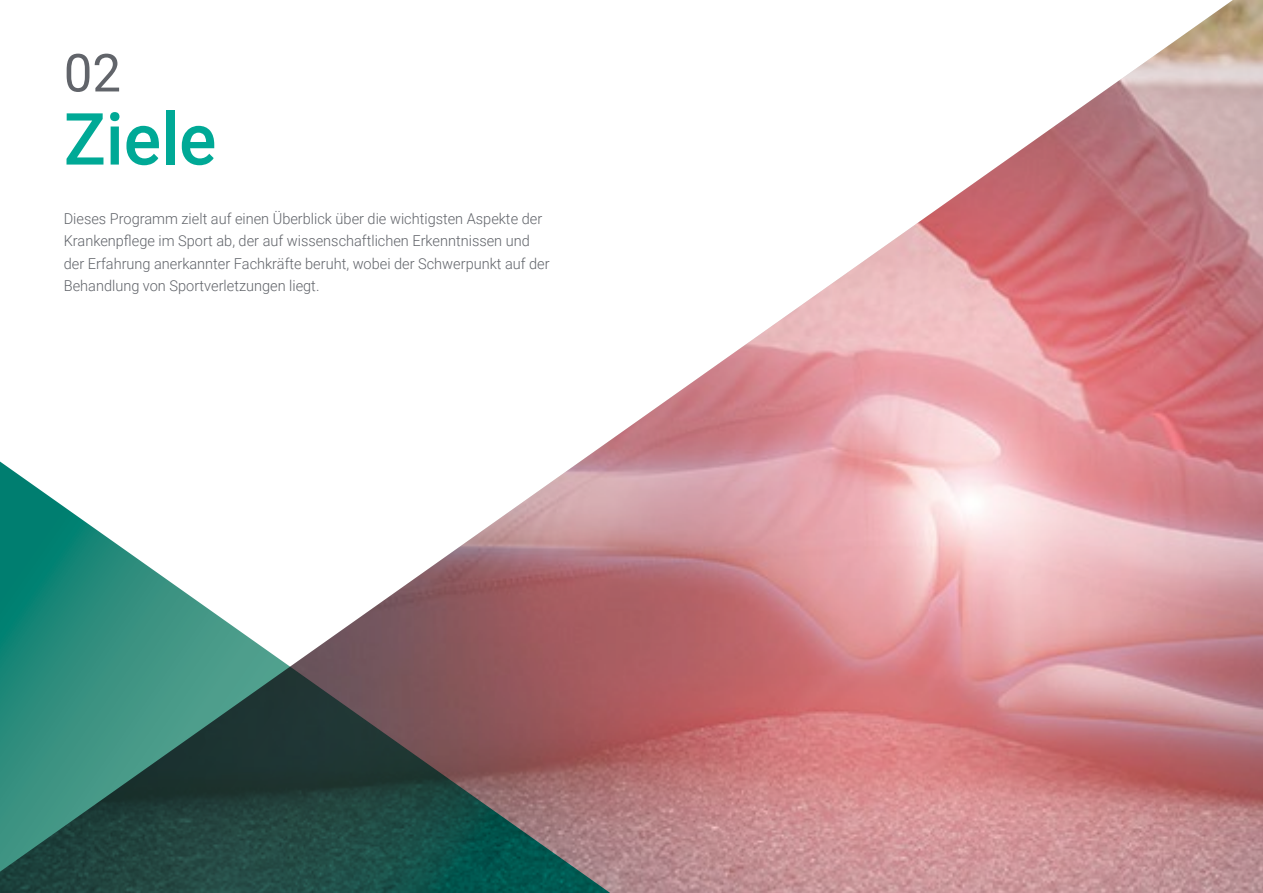
<style>
.page{position:relative;width:1263px;height:893px;background:#fff}
.page>*{position:absolute;margin:0;border:0;box-sizing:border-box;transform-origin:0 0}
.t1{font:500 72px "Roboto";color:#00a996}
.t2{font:52.5px "Roboto";color:#61646a}
.t3{font:300 15px/22.5px "Roboto";color:#61646a}
</style>
<div class="page">
<img style="left:602px;top:0;width:661px;height:893px">
<svg style="left:0;top:446px;width:640px;height:447px"></svg>
<h2 class="t2" style="left:64px;top:36px;width:59px">02</h2>
<h1 class="t1" style="left:64px;top:89px;width:154px">Ziele</h1>
<p class="t3" style="left:64px;top:207px;width:487px">Dieses Programm zielt auf einen Überblick über die wichtigsten Aspekte der Krankenpflege im Sport ab, der auf wissenschaftlichen Erkenntnissen und der Erfahrung anerkannter Fachkräfte beruht, wobei der Schwerpunkt auf der Behandlung von Sportverletzungen liegt.</p>
</div>
